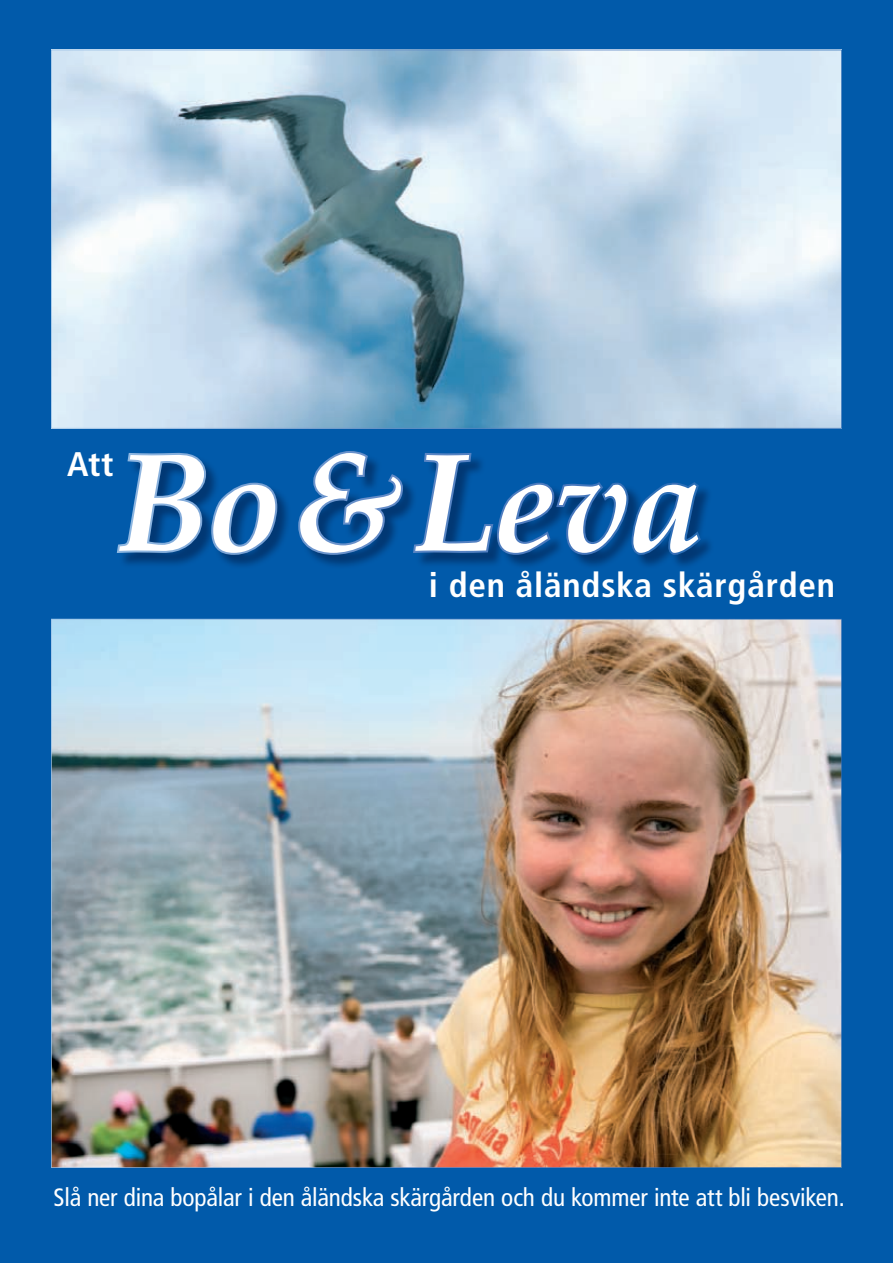
<style>
.page{position:relative;width:893px;height:1263px;background:#015aaa}
.page>*{position:absolute;margin:0;border:0;box-sizing:border-box;transform-origin:0 0}
.t1{font:italic 700 140.25px "Palatino";letter-spacing:-.01em;color:#fff}
.t2{font:700 condensed 34.05px "Frutiger";letter-spacing:.02em;color:#fff}
.t3{font:condensed 25.05px "Frutiger";letter-spacing:-.005em;color:#fff}
</style>
<div class="page">
<img style="left:119px;top:453px;width:596px;height:117px">
<svg style="left:114px;top:449px;width:165px;height:108px;background:#1c61a4"></svg>
<svg style="left:296px;top:449px;width:109px;height:108px;background:#185da3"></svg>
<svg style="left:411px;top:451px;width:292px;height:106px;background:#0e57a0"></svg>
<svg style="left:51px;top:50px;width:791px;height:379px;background:#b5cedf"></svg>
<img style="left:51px;top:619px;width:791px;height:549px">
<h2 class="t2" style="left:67px;top:444px;width:48px">Att</h2>
<h1 class="t1" style="left:118px;top:421px;width:587px">Bo&amp;Leva</h1>
<h2 class="t2" style="left:429px;top:565px;width:408px">i den åländska skärgården</h2>
<p class="t3" style="left:54px;top:1183px;width:793px">Slå ner dina bopålar i den åländska skärgården och du kommer inte att bli besviken.</p>
</div>
